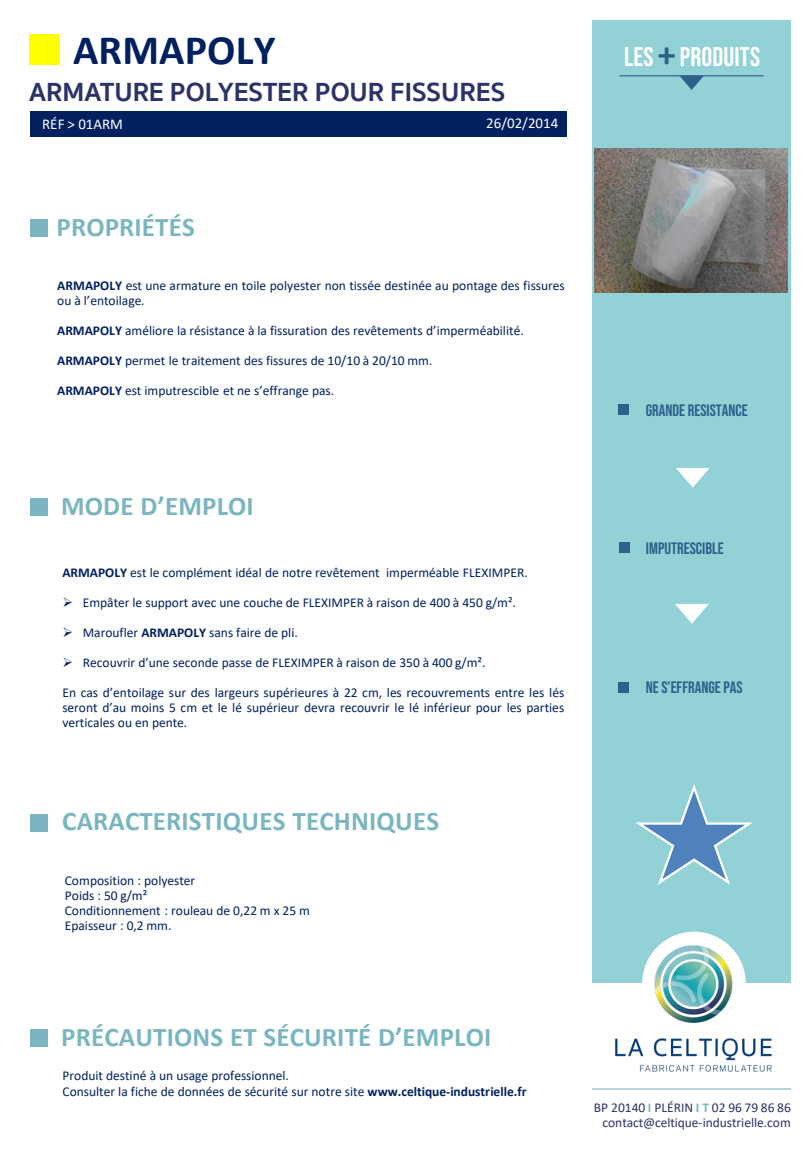
<style>
.page{position:relative;width:810px;height:1170px;background:#fff}
.page>*{position:absolute;margin:0;border:0;box-sizing:border-box;transform-origin:0 0}
.t1{font:700 42px "Calibri";letter-spacing:.005em;color:#002060}
.t2{font:700 27px "Calibri";letter-spacing:.005em;color:#7bb6c0}
.t3{font:700 27px "Sukhumvit Set";color:#2d3367}
.t4{font:27px "Bebas Neue";letter-spacing:.005em;color:#fff}
.t5{font:16.5px "Bebas Neue";color:#2d608b}
.t6{font:15px "Calibri";color:#fff}
.t7{font:13.5px/15px "Calibri";color:#002060}
.t8{font:13.5px/15px "Calibri";color:#2d3367;text-align:right}
.s1{font-weight:700}
.s2{font-family:"Calibri";font-weight:700;font-size:36px;color:#2d608b}
.s3{font-weight:700;color:#7bb6c0}
</style>
<div class="page">
<div style="left:592px;top:20px;width:199px;height:963px;background:#92d1d5"></div>
<div style="left:31px;top:112px;width:536px;height:25px;background:#002060"></div>
<div style="left:30px;top:34px;width:30px;height:31px;background:#ff0"></div>
<div style="left:30px;top:220px;width:18px;height:17px;background:#7bb6c0"></div>
<div style="left:30px;top:498px;width:17px;height:17px;background:#7bb6c0"></div>
<div style="left:30px;top:814px;width:18px;height:17px;background:#7bb6c0"></div>
<div style="left:30px;top:1029px;width:18px;height:18px;background:#7bb6c0"></div>
<hr style="left:620px;top:75px;width:144px;height:1px;background:#2d608b">
<svg style="left:680px;top:76px;width:24px;height:14px"></svg>
<div style="left:618px;top:405px;width:11px;height:10px;background:#2d608b"></div>
<div style="left:620px;top:542px;width:10px;height:11px;background:#2d608b"></div>
<div style="left:618px;top:683px;width:11px;height:10px;background:#2d608b"></div>
<svg style="left:675px;top:604px;width:34px;height:20px"></svg>
<svg style="left:676px;top:468px;width:34px;height:20px"></svg>
<hr style="left:592px;top:1088px;width:199px;height:2px;background:#7bb6c0">
<img style="left:599px;top:931px;width:190px;height:158px">
<svg style="left:636px;top:784px;width:117px;height:101px"></svg>
<img style="left:594px;top:148px;width:194px;height:145px">
<h1 class="t1" style="left:73px;top:20px;width:204px">ARMAPOLY</h1>
<p class="t3" style="left:29px;top:72px;width:478px">ARMATURE POLYESTER POUR FISSURES</p>
<p class="t6" style="left:42px;top:114px;width:82px">RÉF &gt; 01ARM</p>
<p class="t6" style="left:486px;top:113px;width:73px">26/02/2014</p>
<p class="t2" style="left:56px;top:208px;width:140px">PROPRIÉTÉS</p>
<p class="t7" style="left:57px;top:278px;width:509px"><span class="s1">ARMAPOLY</span> est une armature en toile polyester non tissée destinée au pontage des fissures ou à l’entoilage.</p>
<p class="t7" style="left:57px;top:323px;width:468px"><span class="s1">ARMAPOLY</span> améliore la résistance à la fissuration des revêtements d’imperméabilité.</p>
<p class="t7" style="left:57px;top:352px;width:377px"><span class="s1">ARMAPOLY</span> permet le traitement des fissures de 10/10 à 20/10 mm.</p>
<p class="t7" style="left:57px;top:382px;width:279px"><span class="s1">ARMAPOLY</span> est imputrescible et ne s’effrange pas.</p>
<p class="t2" style="left:61px;top:487px;width:194px">MODE D’EMPLOI</p>
<p class="t7" style="left:62px;top:565px;width:467px"><span class="s1">ARMAPOLY</span> est le complément idéal de notre revêtement imperméable FLEXIMPER.</p>
<p class="t7" style="left:62px;top:595px;width:455px">➢ Empâter le support avec une couche de FLEXIMPER à raison de 400 à 450 g/m².</p>
<p class="t7" style="left:62px;top:625px;width:237px">➢ Maroufler <span class="s1">ARMAPOLY</span> sans faire de pli.</p>
<p class="t7" style="left:62px;top:655px;width:425px">➢ Recouvrir d’une seconde passe de FLEXIMPER à raison de 350 à 400 g/m².</p>
<p class="t7" style="left:62px;top:685px;width:503px;text-align:justify">En cas d’entoilage sur des largeurs supérieures à 22 cm, les recouvrements entre les lés seront d’au moins 5 cm et le lé supérieur devra recouvrir le lé inférieur pour les parties verticales ou en pente.</p>
<p class="t2" style="left:62px;top:802px;width:378px">CARACTERISTIQUES TECHNIQUES</p>
<p class="t7" style="left:65px;top:873px;width:132px">Composition : polyester</p>
<p class="t7" style="left:65px;top:888px;width:84px">Poids : 50 g/m²</p>
<p class="t7" style="left:65px;top:903px;width:247px">Conditionnement : rouleau de 0,22 m x 25 m</p>
<p class="t7" style="left:65px;top:918px;width:108px">Epaisseur : 0,2 mm.</p>
<p class="t4" style="left:624px;top:41px;width:138px">LES <span class="s2">+</span> PRODUITS</p>
<p class="t5" style="left:646px;top:401px;width:103px">GRANDE RESISTANCE</p>
<p class="t5" style="left:646px;top:539px;width:80px">IMPUTRESCIBLE</p>
<p class="t5" style="left:646px;top:678px;width:98px">NE S’EFFRANGE PAS</p>
<p class="t2" style="left:61px;top:1018px;width:432px">PRÉCAUTIONS ET SÉCURITÉ D’EMPLOI</p>
<p class="t7" style="left:62px;top:1068px;width:228px">Produit destiné à un usage professionnel.</p>
<p class="t7" style="left:62px;top:1084px;width:466px">Consulter la fiche de données de sécurité sur notre site <span class="s1">www.celtique-industrielle.fr</span></p>
<p class="t8" style="left:594px;top:1100px;width:198px">BP 20140 <span class="s3">I</span> PLÉRIN <span class="s3">I T</span> 02 96 79 86 86 contact@celtique-industrielle.com</p>
</div>
